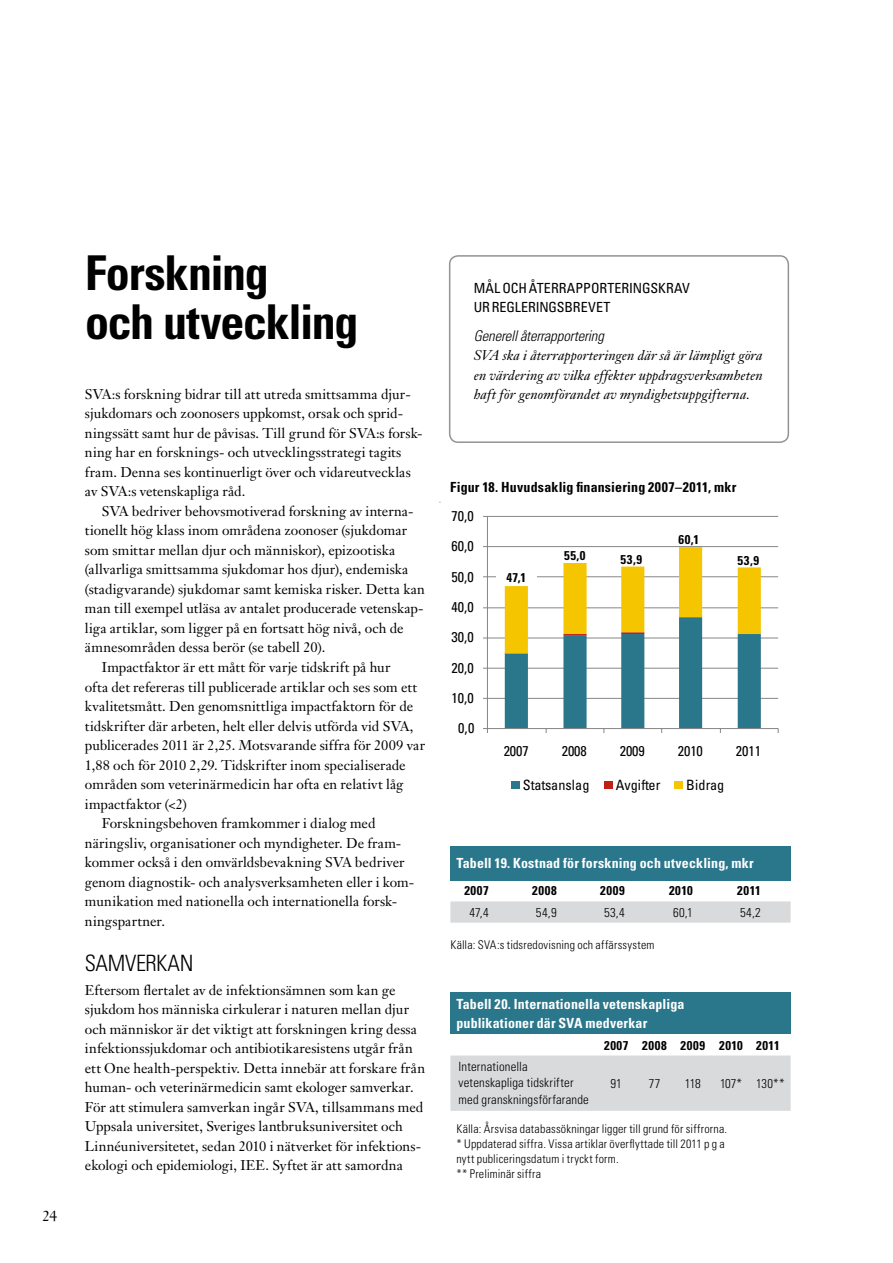
<style>
.page{position:relative;width:893px;height:1263px;background:#fff}
.page>*{position:absolute;margin:0;border:0;box-sizing:border-box;transform-origin:0 0}
.t1{font:700 condensed 48px/49.5px "Univers LT Std";letter-spacing:-.025em;color:#000}
.t2{font:300 condensed 22.5px "Univers LT Std";letter-spacing:-.01em;color:#000}
.t3{font:italic 300 condensed 14.7px "Univers LT Std";letter-spacing:-.005em;color:#000}
.t4{font:14.7px "Janson Text LT Std";color:#000}
.t5{font:condensed 14.25px "Univers LT Std";letter-spacing:-.005em;color:#000}
.t6{font:13.95px/19.5px "Janson Text LT Std";letter-spacing:.005em;color:#000}
.t7{font:italic 13.95px/19.5px "Janson Text LT Std";letter-spacing:.01em;color:#000;text-align:justify}
.t8{font:700 condensed 13.95px/19.5px "Univers LT Std";letter-spacing:.01em;color:#fff}
.t9{font:condensed 13.95px/19.5px "Univers LT Std";color:#000}
.t10{font:700 condensed 13.95px "Univers LT Std";letter-spacing:.015em;color:#000}
.t11{font:300 condensed 12.75px/16.5px "Univers LT Std";letter-spacing:.01em;color:#000}
.t12{font:700 condensed 12.75px "Univers LT Std";letter-spacing:.045em;color:#000}
.t13{font:300 condensed 12px/15px "Univers LT Std";letter-spacing:.015em;color:#000}
</style>
<div class="page">
<div style="left:449px;top:255px;width:340px;height:188px;border:2px solid #929395;border-radius:9px"></div>
<div style="left:450px;top:993px;width:341px;height:41px;background:#2a768b"></div>
<div style="left:450px;top:1055px;width:341px;height:56px;background:#d9dadb"></div>
<hr style="left:487px;top:516px;width:291px;height:1px;background:#888787">
<hr style="left:487px;top:546px;width:291px;height:1px;background:#888787">
<hr style="left:487px;top:576px;width:291px;height:1px;background:#888787">
<hr style="left:487px;top:607px;width:291px;height:1px;background:#888787">
<hr style="left:487px;top:637px;width:291px;height:1px;background:#888787">
<hr style="left:487px;top:668px;width:291px;height:1px;background:#888787">
<hr style="left:487px;top:698px;width:291px;height:1px;background:#888787">
<hr style="left:487px;top:516px;width:1px;height:212px;background:#888787">
<hr style="left:487px;top:728px;width:291px;height:1px;background:#888787">
<svg style="left:505px;top:547px;width:256px;height:186px"></svg>
<div style="left:511px;top:781px;width:8px;height:8px;background:#2a768b"></div>
<div style="left:604px;top:781px;width:8px;height:8px;background:#c12017"></div>
<div style="left:675px;top:781px;width:8px;height:8px;background:#f5c500"></div>
<div style="left:496px;top:573px;width:40px;height:11px;background:#fff"></div>
<div style="left:450px;top:846px;width:341px;height:34px;background:#2a768b"></div>
<svg style="left:450px;top:901px;width:341px;height:22px"></svg>
<p class="t4" style="left:43px;top:1207px;width:16px">24</p>
<h1 class="t1" style="left:85px;top:248px;width:275px">Forskning<br>och utveckling</h1>
<p class="t6" style="left:85px;top:384px;width:339px">SVA:s forskning bidrar till att utreda smittsamma djur&shy;sjukdomars och zoonosers uppkomst, orsak och sprid&shy;ningssätt samt hur de påvisas. Till grund för SVA:s forsk&shy;ning har en forsknings- och utvecklingsstrategi tagits fram. Denna ses kontinuerligt över och vidareutvecklas av SVA:s vetenskapliga råd.</p>
<p class="t6" style="left:102px;top:501px;width:313px">SVA bedriver behovsmotiverad forskning av interna-</p>
<p class="t6" style="left:85px;top:521px;width:324px">tionellt hög klass inom områdena zoonoser (sjukdomar</p>
<p class="t6" style="left:85px;top:540px;width:312px">som smittar mellan djur och människor), epizootiska</p>
<p class="t6" style="left:85px;top:560px;width:325px">(allvarliga smittsamma sjukdomar hos djur), endemiska</p>
<p class="t6" style="left:85px;top:579px;width:342px">(stadigvarande) sjukdomar samt kemiska risker. Detta kan</p>
<p class="t6" style="left:85px;top:599px;width:340px">man till exempel utläsa av antalet producerade vetenskap-</p>
<p class="t6" style="left:85px;top:618px;width:320px">liga artiklar, som ligger på en fortsatt hög nivå, och de</p>
<p class="t6" style="left:85px;top:638px;width:242px">ämnesområden dessa berör (se tabell 20).</p>
<p class="t6" style="left:102px;top:657px;width:290px">Impactfaktor är ett mått för varje tidskrift på hur</p>
<p class="t6" style="left:85px;top:677px;width:334px">ofta det refereras till publicerade artiklar och ses som ett</p>
<p class="t6" style="left:85px;top:696px;width:330px">kvalitetsmått. Den genomsnittliga impactfaktorn för de</p>
<p class="t6" style="left:85px;top:716px;width:330px">tidskrifter där arbeten, helt eller delvis utförda vid SVA,</p>
<p class="t6" style="left:85px;top:735px;width:342px">publicerades 2011 är 2,25. Motsvarande siffra för 2009 var</p>
<p class="t6" style="left:85px;top:755px;width:322px">1,88 och för 2010 2,29. Tidskrifter inom specialiserade</p>
<p class="t6" style="left:85px;top:774px;width:320px">områden som veterinärmedicin har ofta en relativt låg</p>
<p class="t6" style="left:85px;top:794px;width:104px">impactfaktor (&lt;2)</p>
<p class="t6" style="left:102px;top:813px;width:275px">Forskningsbehoven framkommer i dialog med</p>
<p class="t6" style="left:85px;top:833px;width:318px">näringsliv, organisationer och myndigheter. De fram-</p>
<p class="t6" style="left:85px;top:852px;width:321px">kommer också i den omvärldsbevakning SVA bedriver</p>
<p class="t6" style="left:85px;top:872px;width:331px">genom diagnostik- och analysverksamheten eller i kom-</p>
<p class="t6" style="left:85px;top:891px;width:314px">munikation med nationella och internationella forsk-</p>
<p class="t6" style="left:85px;top:911px;width:82px">ningspartner.</p>
<h2 class="t2" style="left:85px;top:949px;width:110px">Samverkan</h2>
<p class="t6" style="left:85px;top:980px;width:342px">Eftersom flertalet av de infektionsämnen som kan ge sjukdom hos människa cirkulerar i naturen mellan djur och människor är det viktigt att forskningen kring dessa infektionssjukdomar och antibiotikaresistens utgår från ett One health-perspektiv. Detta innebär att forskare från human- och veterinärmedicin samt ekologer samverkar.<br>För att stimulera samverkan ingår SVA, tillsammans med Uppsala universitet, Sveriges lantbruksuniversitet och Linnéuniversitetet, sedan 2010 i nätverket för infektions&shy;ekologi och epidemiologi, IEE. Syftet är att samordna</p>
<p class="t9" style="left:474px;top:278px;width:218px">MÅL OCH ÅTERRAPPORTERINGSKRAV<br>UR REGLERINGSBREVET</p>
<p class="t3" style="left:474px;top:327px;width:132px">Generell återrapportering</p>
<p class="t7" style="left:474px;top:346px;width:291px">SVA ska i återrapporteringen där så är lämpligt göra en värdering av vilka effekter uppdragsverksamheten haft för genomförandet av myndighetsuppgifterna.</p>
<p class="t10" style="left:450px;top:479px;width:288px">Figur 18. Huvudsaklig finansiering 2007–2011, mkr</p>
<p class="t5" style="left:452px;top:507px;width:24px">70,0</p>
<p class="t5" style="left:452px;top:537px;width:24px">60,0</p>
<p class="t5" style="left:452px;top:568px;width:24px">50,0</p>
<p class="t5" style="left:452px;top:598px;width:24px">40,0</p>
<p class="t5" style="left:452px;top:628px;width:24px">30,0</p>
<p class="t5" style="left:452px;top:658px;width:24px">20,0</p>
<p class="t5" style="left:452px;top:689px;width:24px">10,0</p>
<p class="t5" style="left:458px;top:719px;width:18px">0,0</p>
<p class="t12" style="left:506px;top:570px;width:21px">47,1</p>
<p class="t12" style="left:564px;top:548px;width:23px">55,0</p>
<p class="t12" style="left:621px;top:551px;width:23px">53,9</p>
<p class="t12" style="left:678px;top:531px;width:22px">60,1</p>
<p class="t12" style="left:738px;top:552px;width:23px">53,9</p>
<p class="t5" style="left:504px;top:742px;width:27px">2007</p>
<p class="t5" style="left:562px;top:742px;width:27px">2008</p>
<p class="t5" style="left:620px;top:742px;width:27px">2009</p>
<p class="t5" style="left:678px;top:742px;width:27px">2010</p>
<p class="t5" style="left:736px;top:742px;width:27px">2011</p>
<p class="t5" style="left:523px;top:775px;width:68px">STATSANSLAG</p>
<p class="t5" style="left:616px;top:775px;width:46px">AVGIFTER</p>
<p class="t5" style="left:686px;top:775px;width:40px">BIDRAG</p>
<p class="t8" style="left:456px;top:853px;width:299px">Tabell 19. Kostnad för forskning och utveckling, mkr</p>
<p class="t12" style="left:464px;top:883px;width:26px">2007</p>
<p class="t12" style="left:532px;top:883px;width:26px">2008</p>
<p class="t12" style="left:600px;top:883px;width:26px">2009</p>
<p class="t12" style="left:669px;top:883px;width:25px">2010</p>
<p class="t12" style="left:737px;top:883px;width:25px">2011</p>
<p class="t11" style="left:469px;top:904px;width:21px">47,4</p>
<p class="t11" style="left:536px;top:904px;width:22px">54,9</p>
<p class="t11" style="left:604px;top:904px;width:22px">53,4</p>
<p class="t11" style="left:673px;top:904px;width:21px">60,1</p>
<p class="t11" style="left:740px;top:904px;width:22px">54,2</p>
<p class="t13" style="left:450px;top:937px;width:206px">Källa: SVA:s tidsredovisning och affärssystem</p>
<p class="t8" style="left:456px;top:994px;width:230px">Tabell 20. Internationella vetenskapliga publikationer där SVA medverkar</p>
<p class="t12" style="left:604px;top:1037px;width:177px">2007 2008 2009 2010 2011</p>
<p class="t11" style="left:458px;top:1058px;width:132px">Internationella vetenskapliga tidskrifter med granskningsförfarande</p>
<p class="t11" style="left:610px;top:1075px;width:13px">91</p>
<p class="t11" style="left:649px;top:1075px;width:13px">77</p>
<p class="t11" style="left:685px;top:1075px;width:18px">118</p>
<p class="t11" style="left:720px;top:1075px;width:66px">107* 130**</p>
<p class="t13" style="left:456px;top:1121px;width:272px">Källa: Årsvisa databassökningar ligger till grund för siffrorna. * Uppdaterad siffra. Vissa artiklar överflyttade till 2011 p g a nytt publiceringsdatum i tryckt form.<br>** Preliminär siffra</p>
</div>
